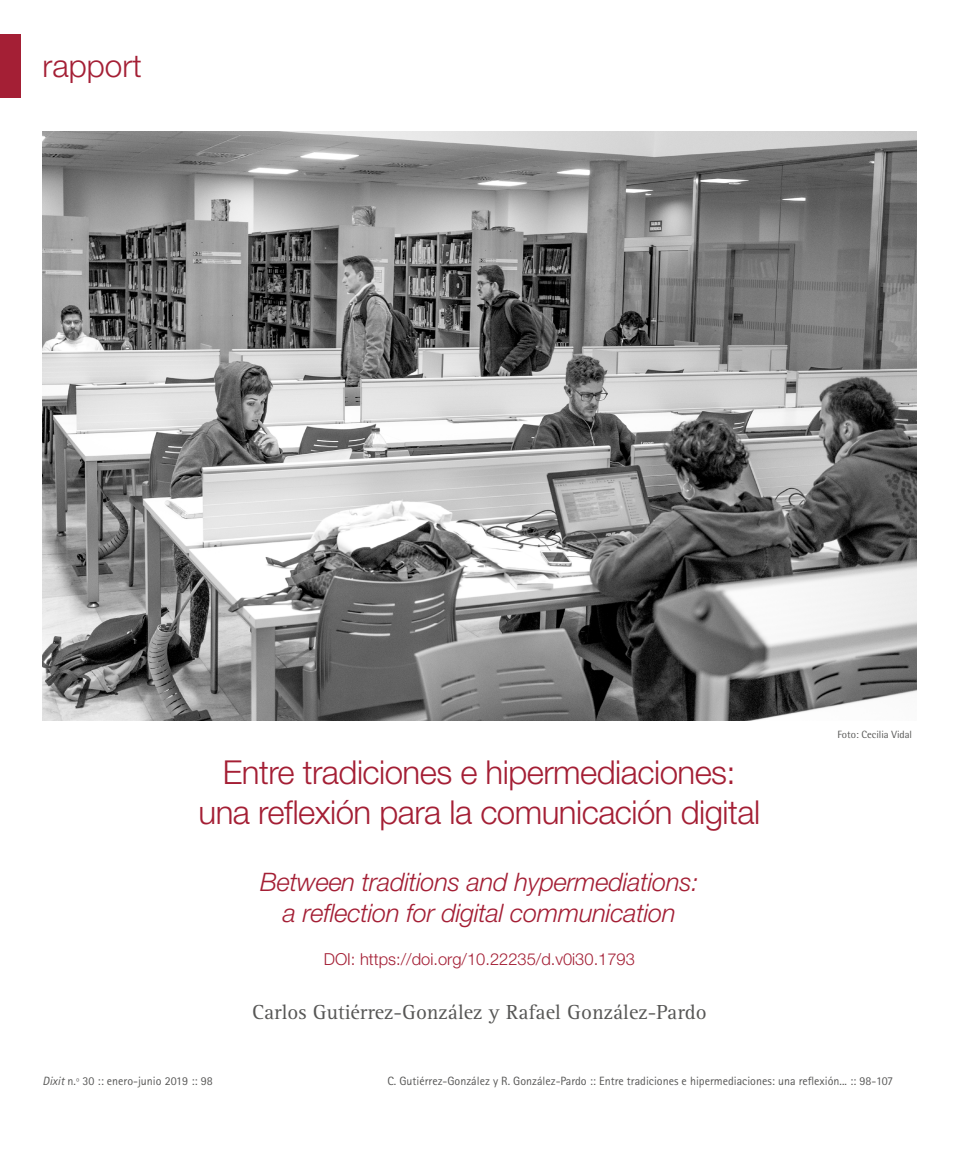
<style>
.page{position:relative;width:957px;height:1149px;background:#fff}
.page>*{position:absolute;margin:0;border:0;box-sizing:border-box;transform-origin:0 0}
.t1{font:300 33px/39.6px "Helvetica Neue LT Std";letter-spacing:-.015em;color:#a41f35;text-align:center}
.t2{font:300 31.5px "Helvetica Neue LT Std";color:#a41f35}
.t3{font:italic 300 25.5px/30.6px "Helvetica Neue LT Std";letter-spacing:-.01em;color:#a41f35;text-align:center}
.t4{font:21px "Rotis Serif Std";color:#575756}
.t5{font:300 16.5px "Helvetica Neue LT Std";color:#a41f35}
.t6{font:12px "Rotis Sans Serif Std";color:#575756}
.t7{font:10.5px "Rotis Semi Sans Std";color:#575756}
.s1{font-style:italic}
</style>
<div class="page">
<div style="left:0;top:34px;width:21px;height:64px;background:#a41f35"></div>
<img style="left:43px;top:132px;width:873px;height:588px">
<h2 class="t2" style="left:43px;top:47px;width:101px">rapport</h2>
<h1 class="t1" style="left:198px;top:751px;width:563px">Entre tradiciones e hipermediaciones: una reflexión para la comunicación digital</h1>
<h3 class="t3" style="left:260px;top:866px;width:440px">Between traditions and hypermediations: a reflection for digital communication</h3>
<h3 class="t5" style="left:324px;top:948px;width:313px">DOI: https://doi.org/10.22235/d.v0i30.1793</h3>
<h3 class="t4" style="left:252px;top:999px;width:456px">Carlos Gutiérrez-González y Rafael González-Pardo</h3>
<p class="t7" style="left:837px;top:727px;width:76px">Foto: Cecilia Vidal</p>
<p class="t6" style="left:43px;top:1073px;width:172px"><span class="s1">Dixit</span> n.º 30 :: enero-junio 2019 :: 98</p>
<p class="t6" style="left:387px;top:1073px;width:507px">C. Gutiérrez-González y R. González-Pardo :: Entre tradiciones e hipermediaciones: una reflexión... :: 98-107</p>
</div>
